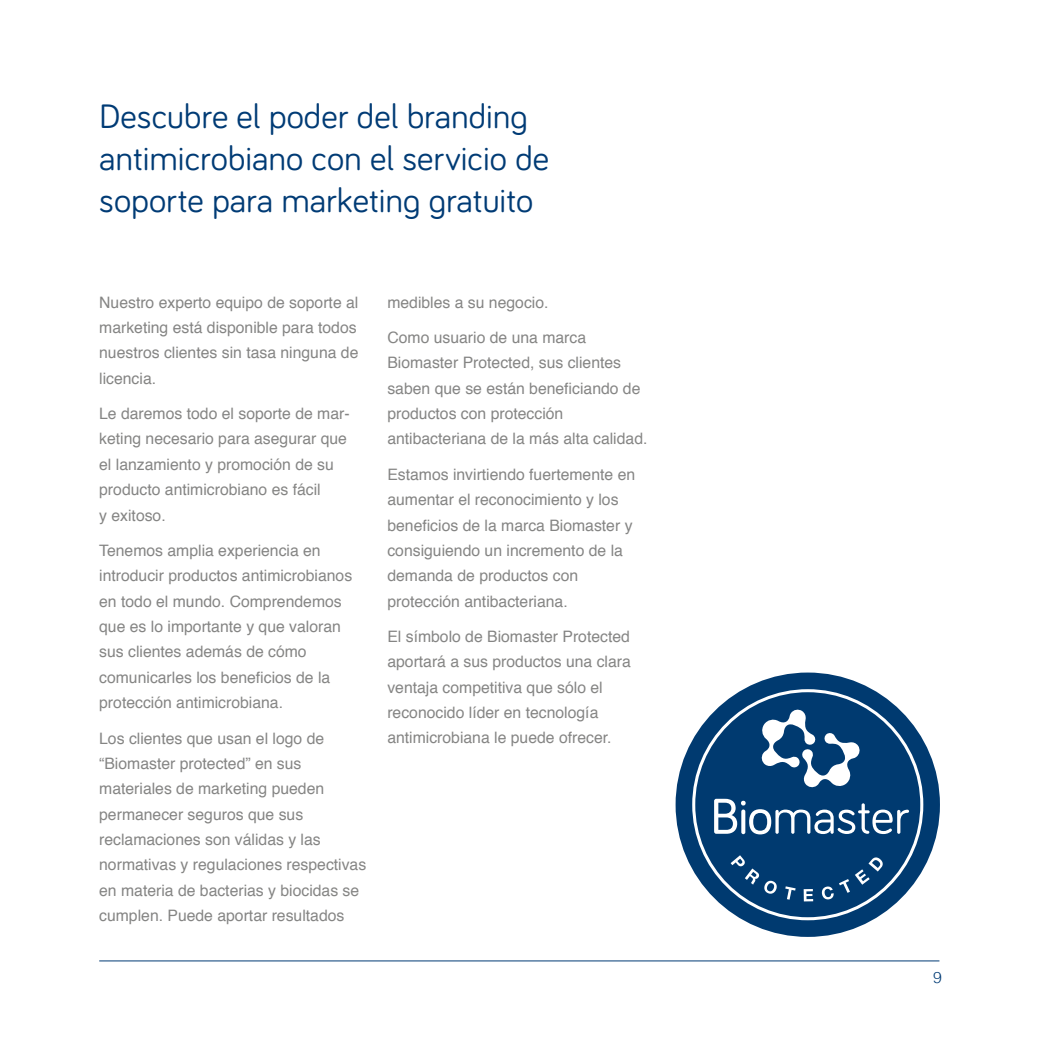
<style>
.page{position:relative;width:1042px;height:1042px;background:#fff}
.page>*{position:absolute;margin:0;border:0;box-sizing:border-box;transform-origin:0 0}
.t1{font:35px/42px "Bariol";color:#003b75}
.t2{font:15.75px/25.4px "Helvetica";color:#858584}
.t3{font:300 15.75px "Helvetica";color:#003b75}
</style>
<div class="page">
<hr style="left:99px;top:960px;width:840px;height:1px;background:#003b75">
<svg style="left:675px;top:672px;width:265px;height:265px;fill:#003a70"></svg>
<svg style="left:730px;top:855px;width:47px;height:38px;background:#235583"></svg>
<svg style="left:785px;top:886px;width:10px;height:13px"></svg>
<svg style="left:803px;top:889px;width:10px;height:12px"></svg>
<svg style="left:822px;top:886px;width:11px;height:13px"></svg>
<svg style="left:839px;top:857px;width:44px;height:36px;background:#235583"></svg>
<svg style="left:714px;top:799px;width:195px;height:35px"></svg>
<svg style="left:760px;top:708px;width:100px;height:80px"></svg>
<h1 class="t1" style="left:99px;top:94px;width:451px">Descubre el poder del branding antimicrobiano con el servicio de soporte para marketing gratuito</h1>
<p class="t2" style="left:99px;top:290px;width:261px;text-align:justify">Nuestro experto equipo de soporte al marketing está disponible para todos nuestros clientes sin tasa ninguna de licencia.</p>
<p class="t2" style="left:99px;top:401px;width:252px">Le daremos todo el soporte de mar&shy;keting necesario para asegurar que el lanzamiento y promoción de su producto antimicrobiano es fácil<br>y exitoso.</p>
<p class="t2" style="left:99px;top:538px;width:254px">Tenemos amplia experiencia en introducir productos antimicrobianos en todo el mundo. Comprendemos que es lo importante y que valoran sus clientes además de cómo comunicarles los beneficios de la protección antimicrobiana.</p>
<p class="t2" style="left:99px;top:726px;width:268px">Los clientes que usan el logo de “Biomaster protected” en sus materiales de marketing pueden permanecer seguros que sus reclamaciones son válidas y las normativas y regulaciones respectivas en materia de bacterias y biocidas se cumplen. Puede aportar resultados</p>
<p class="t2" style="left:387px;top:290px;width:163px">medibles a su negocio.</p>
<p class="t2" style="left:387px;top:325px;width:262px">Como usuario de una marca<br>Biomaster Protected, sus clientes saben que se están beneficiando de productos con protección antibacteriana de la más alta calidad.</p>
<p class="t2" style="left:387px;top:462px;width:249px">Estamos invirtiendo fuertemente en aumentar el reconocimiento y los beneficios de la marca Biomaster y consiguiendo un incremento de la demanda de productos con protección antibacteriana.</p>
<p class="t2" style="left:387px;top:624px;width:245px">El símbolo de Biomaster Protected aportará a sus productos una clara ventaja competitiva que sólo el reconocido líder en tecnología antimicrobiana le puede ofrecer.</p>
<p class="t3" style="left:933px;top:963px;width:10px">9</p>
</div>
